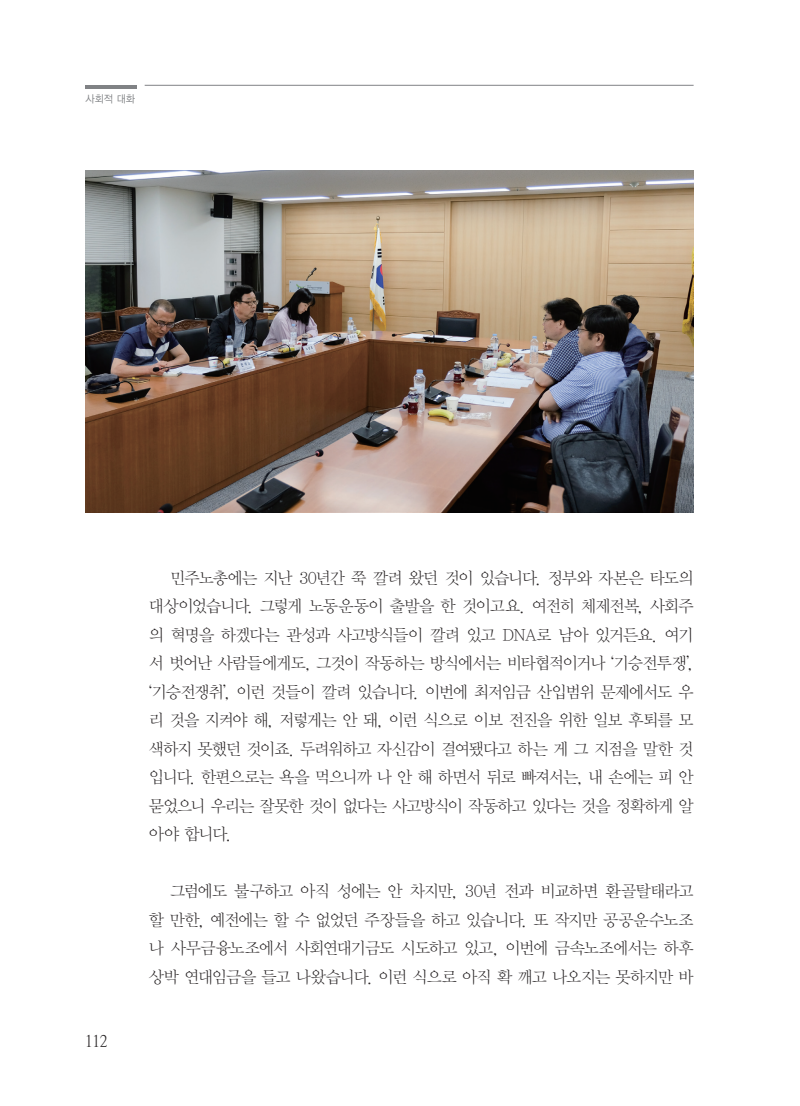
<style>
.page{position:relative;width:800px;height:1106px;background:#fff}
.page>*{position:absolute;margin:0;border:0;box-sizing:border-box;transform-origin:0 0}
.t1{font:16.5px/28.5px "YDVY Mj O31";letter-spacing:-.065em;color:#231f20;text-align:justify}
.t2{font:16.5px "YDVY Mj O520";color:#231f20}
.t3{font:10.5px "YDVYGO32";color:#808285;scale:.95 1}
</style>
<div class="page">
<hr style="left:85px;top:85px;width:51px;height:3px;background:#808285">
<hr style="left:145px;top:85px;width:548px;height:1px;background:#808285">
<img style="left:85px;top:170px;width:608px;height:342px">
<p class="t3" style="left:86px;top:93px;width:53px">사회적 대화</p>
<p class="t2" style="left:85px;top:1031px;width:24px">112</p>
<p class="t1" style="left:149px;top:563px;width:546px;text-indent:21px">민주노총에는 지난 30년간 쭉 깔려 왔던 것이 있습니다. 정부와 자본은 타도의 대상이었습니다. 그렇게 노동운동이 출발을 한 것이고요. 여전히 체제전복, 사회주 의 혁명을 하겠다는 관성과 사고방식들이 깔려 있고 DNA로 남아 있거든요. 여기 서 벗어난 사람들에게도, 그것이 작동하는 방식에서는 비타협적이거나 ‘기승전투쟁’, ‘기승전쟁취’, 이런 것들이 깔려 있습니다. 이번에 최저임금 산입범위 문제에서도 우 리 것을 지켜야 해, 저렇게는 안 돼, 이런 식으로 이보 전진을 위한 일보 후퇴를 모 색하지 못했던 것이죠. 두려워하고 자신감이 결여됐다고 하는 게 그 지점을 말한 것 입니다. 한편으로는 욕을 먹으니까 나 안 해 하면서 뒤로 빠져서는, 내 손에는 피 안 묻었으니 우리는 잘못한 것이 없다는 사고방식이 작동하고 있다는 것을 정확하게 알 아야 합니다.</p>
<p class="t1" style="left:149px;top:877px;width:546px;text-indent:21px">그럼에도 불구하고 아직 성에는 안 차지만, 30년 전과 비교하면 환골탈태라고 할 만한, 예전에는 할 수 없었던 주장들을 하고 있습니다. 또 작지만 공공운수노조 나 사무금융노조에서 사회연대기금도 시도하고 있고, 이번에 금속노조에서는 하후 상박 연대임금을 들고 나왔습니다. 이런 식으로 아직 확 깨고 나오지는 못하지만 바</p>
</div>
